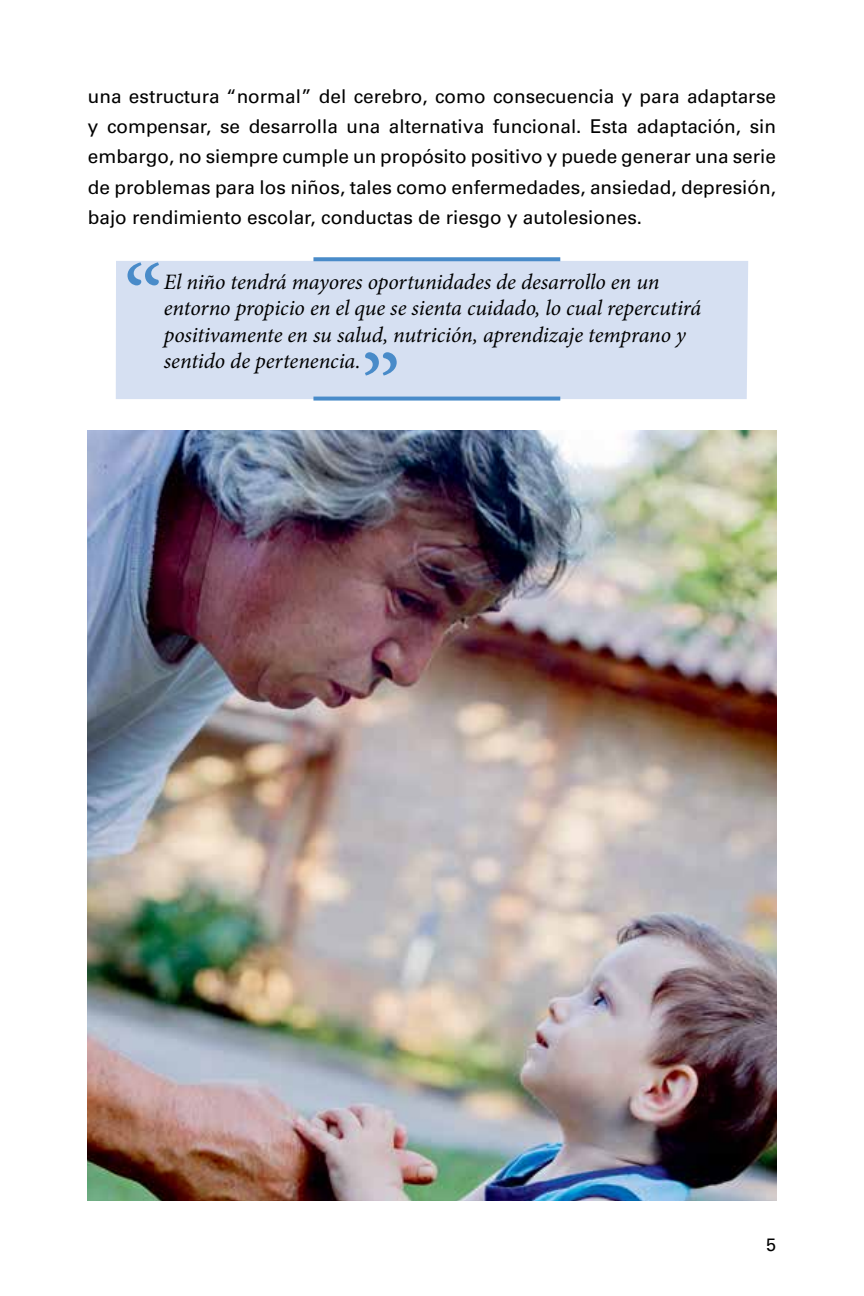
<style>
.page{position:relative;width:864px;height:1296px;background:#fff}
.page>*{position:absolute;margin:0;border:0;box-sizing:border-box;transform-origin:0 0}
.t1{font:100px "Minion Pro";color:#498bc9}
.t2{font:italic 22px/26.4px "Minion Pro";letter-spacing:-.005em;color:#000}
.t3{font:19px/30.4px "Univers";color:#000;text-align:justify}
.t4{font:18px "Univers";color:#000}
</style>
<div class="page">
<div style="left:116px;top:261px;width:632px;height:138px;background:#d6e0f2"></div>
<img style="left:88px;top:431px;width:688px;height:769px">
<svg style="left:313px;top:257px;width:247px;height:4px"></svg>
<svg style="left:313px;top:397px;width:247px;height:4px"></svg>
<p class="t3" style="left:88px;top:81px;width:690px">una estructura “normal” del cerebro, como consecuencia y para adaptarse y compensar, se desarrolla una alternativa funcional. Esta adaptación, sin embargo, no siempre cumple un propósito positivo y puede generar una serie de problemas para los niños, tales como enfermedades, ansiedad, depresión, bajo rendimiento escolar, conductas de riesgo y autolesiones.</p>
<h1 class="t1" style="left:123px;top:235px;width:41px">“</h1>
<p class="t2" style="left:164px;top:269px;width:539px">El niño tendrá mayores oportunidades de desarrollo en un entorno propicio en el que se sienta cuidado, lo cual repercutirá positivamente en su salud, nutrición, aprendizaje temprano y sentido de pertenencia.</p>
<h1 class="t1" style="left:361px;top:324px;width:42px">”</h1>
<p class="t4" style="left:766px;top:1233px;width:12px">5</p>
</div>
